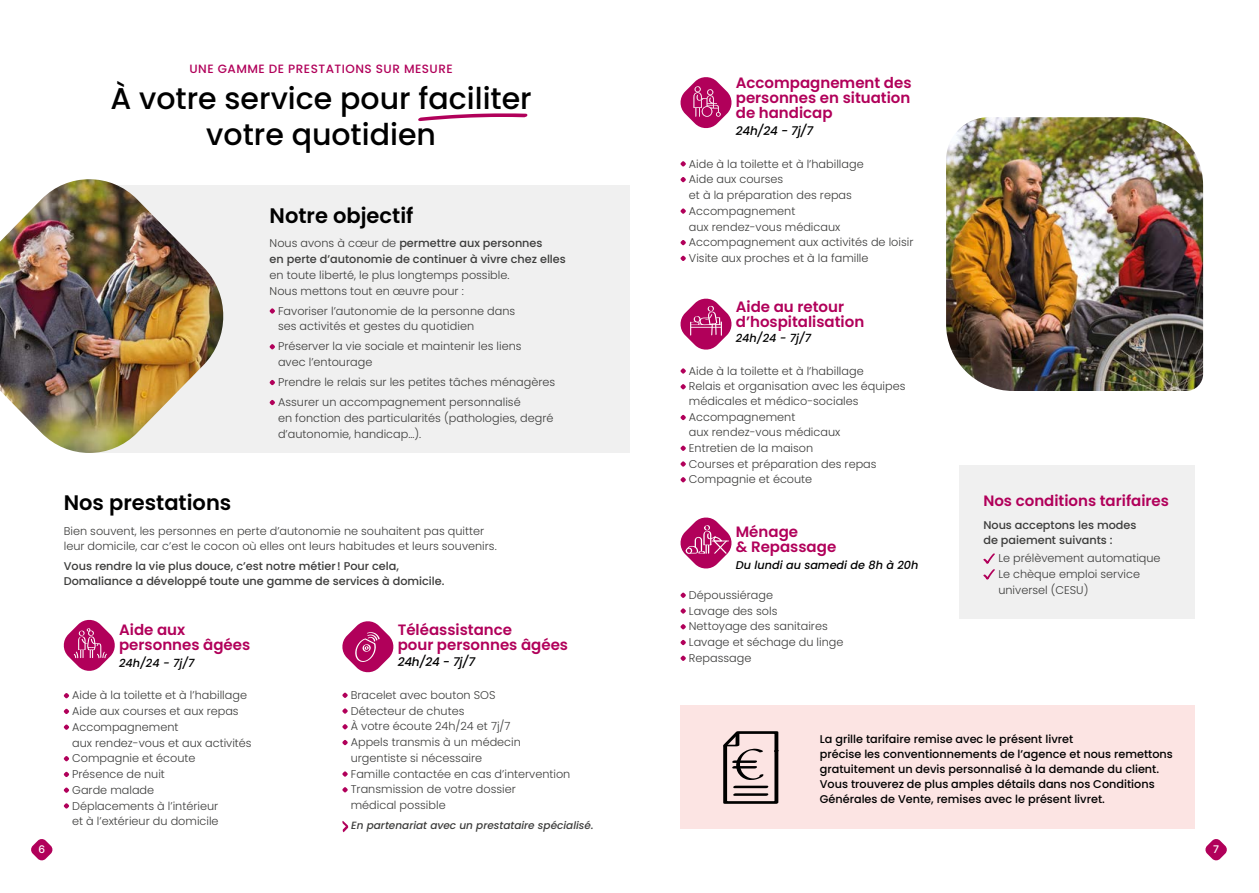
<style>
.page{position:relative;width:1259px;height:893px;background:#fff}
.page>*{position:absolute;margin:0;border:0;box-sizing:border-box;transform-origin:0 0}
.t1{font:500 30px/36px "Poppins";color:#000;text-align:center}
.t2{font:600 21px "Poppins";color:#000}
.t3{font:600 15px/15px "Poppins";color:#b1005a}
.t4{font:500 12px "Poppins";letter-spacing:.04em;color:#b1005a}
.t5{font:italic 500 12px "Poppins";letter-spacing:-.02em;color:#000}
.t6{font:300 11.25px/15.8px "Poppins";color:#3c3c3b}
.t7{font:500 11.25px/15px "Poppins";color:#000}
.t8{font:500 11.25px/15.8px "Poppins";color:#3c3c3b}
.t9{font:italic 500 11.25px "Poppins";color:#000}
.t10{font:italic 500 10.5px "Poppins";color:#3c3c3b}
.t11{font:10.5px "Inter";color:#fff}
.s1{font-weight:300}
</style>
<div class="page">
<svg style="left:31px;top:839px;width:22px;height:22px"></svg>
<svg style="left:1205px;top:839px;width:22px;height:22px"></svg>
<div style="left:89px;top:186px;width:541px;height:267px;background:#f0f0f0"></div>
<div style="left:680px;top:706px;width:515px;height:123px;background:#fce4e3"></div>
<svg style="left:269px;top:308px;width:6px;height:6px"></svg>
<svg style="left:269px;top:344px;width:6px;height:6px"></svg>
<svg style="left:269px;top:380px;width:6px;height:5px"></svg>
<svg style="left:269px;top:400px;width:6px;height:5px"></svg>
<svg style="left:418px;top:113px;width:110px;height:8px"></svg>
<svg style="left:680px;top:592px;width:6px;height:6px"></svg>
<svg style="left:680px;top:608px;width:6px;height:6px"></svg>
<svg style="left:680px;top:624px;width:6px;height:6px"></svg>
<svg style="left:680px;top:640px;width:6px;height:5px"></svg>
<svg style="left:680px;top:655px;width:6px;height:6px"></svg>
<svg style="left:680px;top:517px;width:52px;height:52px"></svg>
<img style="left:0;top:179px;width:225px;height:274px">
<svg style="left:723px;top:731px;width:55px;height:73px"></svg>
<svg style="left:64px;top:693px;width:5px;height:5px"></svg>
<svg style="left:64px;top:709px;width:5px;height:5px"></svg>
<svg style="left:64px;top:724px;width:5px;height:6px"></svg>
<svg style="left:64px;top:756px;width:5px;height:5px"></svg>
<svg style="left:64px;top:772px;width:5px;height:5px"></svg>
<svg style="left:64px;top:787px;width:5px;height:6px"></svg>
<svg style="left:64px;top:803px;width:5px;height:6px"></svg>
<svg style="left:63px;top:619px;width:52px;height:52px"></svg>
<svg style="left:680px;top:161px;width:6px;height:6px"></svg>
<svg style="left:680px;top:177px;width:6px;height:5px"></svg>
<svg style="left:680px;top:208px;width:6px;height:6px"></svg>
<svg style="left:680px;top:240px;width:6px;height:5px"></svg>
<svg style="left:680px;top:256px;width:6px;height:5px"></svg>
<svg style="left:680px;top:77px;width:52px;height:52px"></svg>
<svg style="left:342px;top:621px;width:52px;height:52px"></svg>
<svg style="left:342px;top:692px;width:6px;height:6px"></svg>
<svg style="left:342px;top:708px;width:6px;height:6px"></svg>
<svg style="left:342px;top:724px;width:6px;height:6px"></svg>
<svg style="left:342px;top:740px;width:6px;height:5px"></svg>
<svg style="left:342px;top:771px;width:6px;height:6px"></svg>
<svg style="left:342px;top:787px;width:6px;height:6px"></svg>
<svg style="left:342px;top:821px;width:6px;height:11px"></svg>
<svg style="left:680px;top:368px;width:6px;height:6px"></svg>
<svg style="left:680px;top:384px;width:6px;height:6px"></svg>
<svg style="left:680px;top:415px;width:6px;height:5px"></svg>
<svg style="left:680px;top:445px;width:6px;height:6px"></svg>
<svg style="left:680px;top:461px;width:6px;height:6px"></svg>
<svg style="left:680px;top:477px;width:6px;height:6px"></svg>
<svg style="left:680px;top:298px;width:52px;height:52px"></svg>
<img style="left:946px;top:117px;width:257px;height:274px">
<div style="left:959px;top:465px;width:235px;height:154px;background:#f0f0f0"></div>
<svg style="left:983px;top:553px;width:12px;height:27px"></svg>
<p class="t4" style="left:189px;top:62px;width:265px">UNE GAMME DE PRESTATIONS SUR MESURE</p>
<h1 class="t1" style="left:110px;top:81px;width:423px">À votre service pour faciliter votre quotidien</h1>
<h2 class="t2" style="left:270px;top:204px;width:145px">Notre objectif</h2>
<p class="t8" style="left:270px;top:236px;width:298px"><span class="s1">Nous avons à cœur de</span> permettre aux personnes<br>en perte d’autonomie de continuer à vivre chez elles</p>
<p class="t6" style="left:270px;top:267px;width:241px">en toute liberté, le plus longtemps possible.<br>Nous mettons tout en œuvre pour :</p>
<p class="t6" style="left:278px;top:303px;width:239px">Favoriser l’autonomie de la personne dans ses activités et gestes du quotidien</p>
<p class="t6" style="left:278px;top:339px;width:245px">Préserver la vie sociale et maintenir les liens avec l’entourage</p>
<p class="t6" style="left:278px;top:372px;width:279px;line-height:20px">Prendre le relais sur les petites tâches ménagères<br>Assurer un accompagnement personnalisé</p>
<p class="t6" style="left:278px;top:410px;width:277px">en fonction des particularités (pathologies, degré d’autonomie, handicap...).</p>
<h2 class="t2" style="left:64px;top:491px;width:169px">Nos prestations</h2>
<p class="t6" style="left:64px;top:523px;width:434px">Bien souvent, les personnes en perte d’autonomie ne souhaitent pas quitter leur domicile, car c’est le cocon où elles ont leurs habitudes et leurs souvenirs.</p>
<p class="t8" style="left:64px;top:558px;width:382px;line-height:15px">Vous rendre la vie plus douce, c’est notre métier! Pour cela,<br>Domaliance a développé toute une gamme de services à domicile.</p>
<h3 class="t3" style="left:119px;top:622px;width:133px">Aide aux personnes âgées</h3>
<p class="t9" style="left:119px;top:656px;width:77px">24h/24 - 7j/7</p>
<p class="t6" style="left:72px;top:688px;width:181px">Aide à la toilette et à l’habillage<br>Aide aux courses et aux repas<br>Accompagnement<br>aux rendez-vous et aux activités<br>Compagnie et écoute<br>Présence de nuit<br>Garde malade<br>Déplacements à l’intérieur<br>et à l’extérieur du domicile</p>
<h3 class="t3" style="left:398px;top:622px;width:172px">Téléassistance<br>pour personnes âgées</h3>
<p class="t5" style="left:398px;top:655px;width:79px">24h/24 - 7j/7</p>
<p class="t6" style="left:351px;top:687px;width:221px">Bracelet avec bouton SOS<br>Détecteur de chutes<br>À votre écoute 24h/24 et 7j/7<br>Appels transmis à un médecin urgentiste si nécessaire<br>Famille contactée en cas d’intervention<br>Transmission de votre dossier<br>médical possible</p>
<p class="t10" style="left:351px;top:819px;width:244px">En partenariat avec un prestataire spécialisé.</p>
<h3 class="t3" style="left:736px;top:76px;width:177px;text-align:justify">Accompagnement des personnes en situation de handicap</h3>
<p class="t5" style="left:736px;top:124px;width:79px">24h/24 - 7j/7</p>
<p class="t6" style="left:689px;top:156px;width:226px">Aide à la toilette et à l’habillage<br>Aide aux courses<br>et à la préparation des repas<br>Accompagnement<br>aux rendez-vous médicaux<br>Accompagnement aux activités de loisir<br>Visite aux proches et à la famille</p>
<h3 class="t3" style="left:736px;top:299px;width:130px">Aide au retour d’hospitalisation</h3>
<p class="t9" style="left:736px;top:331px;width:77px">24h/24 - 7j/7</p>
<p class="t6" style="left:689px;top:363px;width:218px">Aide à la toilette et à l’habillage<br>Relais et organisation avec les équipes médicales et médico-sociales<br>Accompagnement<br>aux rendez-vous médicaux<br>Entretien de la maison<br>Courses et préparation des repas<br>Compagnie et écoute</p>
<h3 class="t3" style="left:736px;top:525px;width:102px">Ménage<br>&amp; Repassage</h3>
<p class="t9" style="left:736px;top:558px;width:184px">Du lundi au samedi de 8h à 20h</p>
<p class="t6" style="left:689px;top:587px;width:156px">Dépoussiérage<br>Lavage des sols<br>Nettoyage des sanitaires<br>Lavage et séchage du linge<br>Repassage</p>
<h3 class="t3" style="left:983px;top:493px;width:187px">Nos conditions tarifaires</h3>
<p class="t8" style="left:983px;top:517px;width:155px">Nous acceptons les modes de paiement suivants :</p>
<p class="t6" style="left:998px;top:551px;width:164px">Le prélèvement automatique<br>Le chèque emploi service universel (CESU)</p>
<p class="t7" style="left:820px;top:732px;width:355px">La grille tarifaire remise avec le présent livret<br>précise les conventionnements de l’agence et nous remettons gratuitement un devis personnalisé à la demande du client.<br>Vous trouverez de plus amples détails dans nos Conditions Générales de Vente, remises avec le présent livret.</p>
<p class="t11" style="left:38px;top:841px;width:8px">6</p>
<p class="t11" style="left:1213px;top:841px;width:8px">7</p>
</div>
